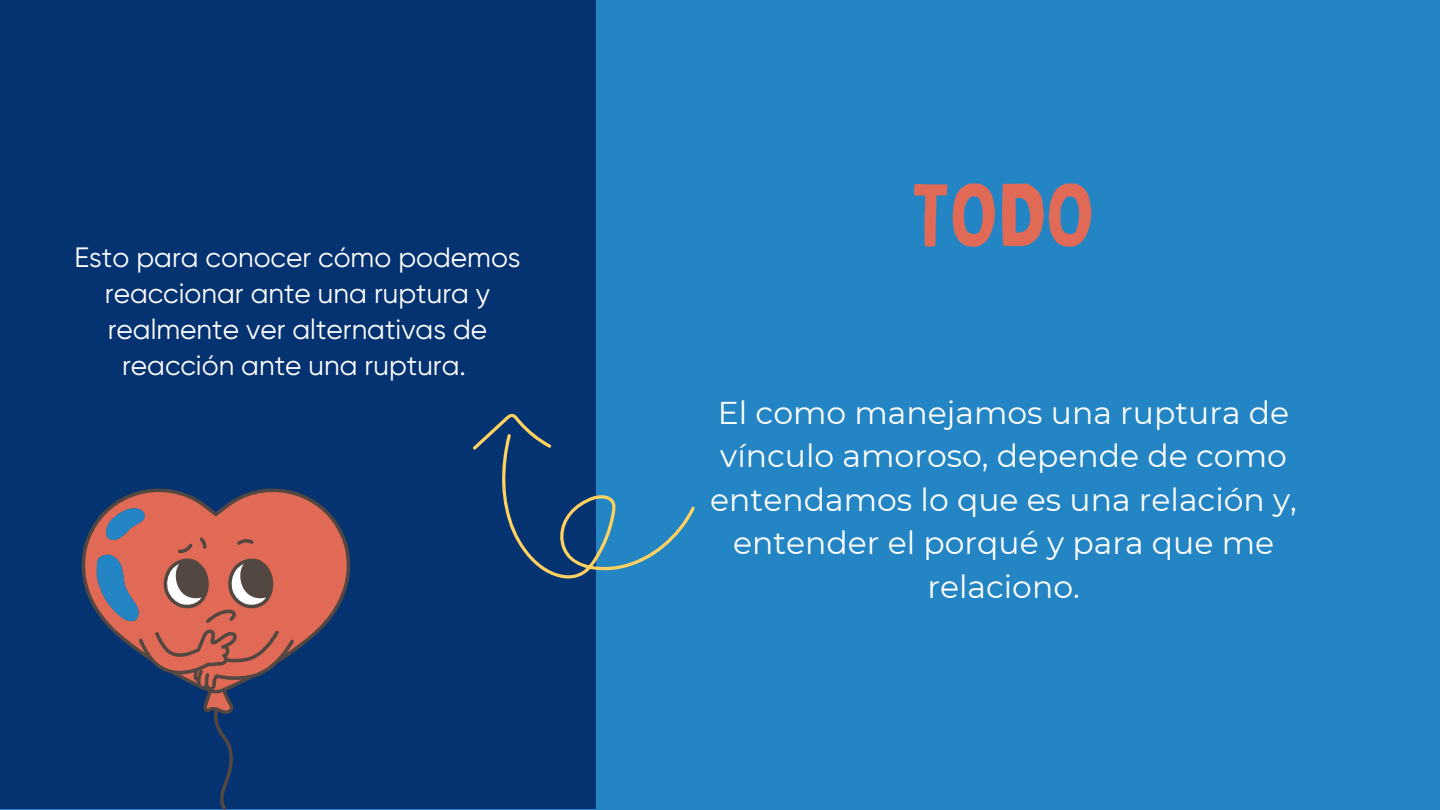
<style>
.page{position:relative;width:1440px;height:810px;background:#2485c5}
.page>*{position:absolute;margin:0;border:0;box-sizing:border-box;transform-origin:0 0}
.t1{font:87px "Bobby Jones";color:#e16a56}
.t2{font:31.5px/43.5px "Montserrat";color:#fff;text-align:center}
.t3{font:28px/36px "Gilroy";color:#fff;text-align:center}
</style>
<div class="page">
<div style="left:0;top:0;width:595px;height:809px;background:#053271"></div>
<svg style="left:473px;top:405px;width:222px;height:204px"></svg>
<svg style="left:81px;top:488px;width:270px;height:322px"></svg>
<svg style="left:85px;top:490px;width:262px;height:221px;fill:#e16a56"></svg>
<svg style="left:96px;top:507px;width:49px;height:115px;background:#8b7282"></svg>
<h1 class="t3" style="left:74px;top:239px;width:448px">Esto para conocer cómo podemos</h1>
<h1 class="t3" style="left:105px;top:275px;width:387px">reaccionar ante una ruptura y realmente ver alternativas de reacción ante una ruptura.</h1>
<h2 class="t1" style="left:912px;top:160px;width:184px">TODO</h2>
<p class="t2" style="left:710px;top:391px;width:588px">El como manejamos una ruptura de vínculo amoroso, depende de como entendamos lo que es una relación y, entender el porqué y para que me relaciono.</p>
</div>
